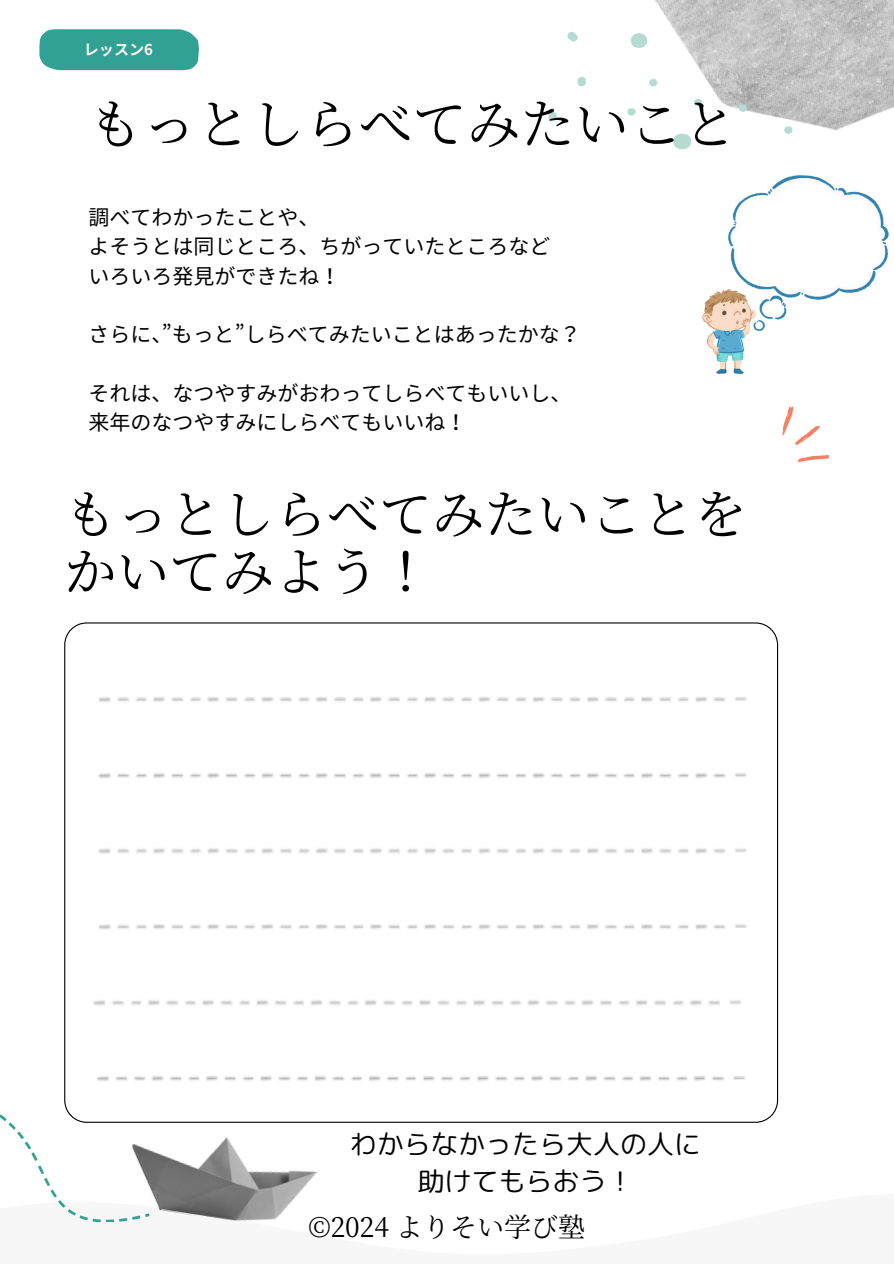
<style>
.page{position:relative;width:894px;height:1264px;background:#fff}
.page>*{position:absolute;margin:0;border:0;box-sizing:border-box;transform-origin:0 0}
.t1{font:54px "Source Han Serif JP";color:#000}
.t2{font:52.5px/57.3px "Source Han Serif JP";color:#000}
.t3{font:27px/37.2px "rounded mplus 1 p regular";color:#000;text-align:center}
.t4{font:27px "Source Han Serif JP";color:#000}
.t5{font:21px/29.2px "Noto Sans JP";color:#000}
.t6{font:700 15px "Noto Sans JP";color:#fdf7f1}
</style>
<div class="page">
<img style="left:655px;top:0;width:238px;height:132px">
<svg style="left:782px;top:406px;width:47px;height:56px"></svg>
<svg style="left:548px;top:29px;width:244px;height:120px"></svg>
<img style="left:123px;top:1122px;width:197px;height:100px">
<svg style="left:0;top:1114px;width:149px;height:107px"></svg>
<svg style="left:64px;top:622px;width:713px;height:500px"></svg>
<svg style="left:93px;top:693px;width:21px;height:13px"></svg>
<svg style="left:114px;top:693px;width:616px;height:13px"></svg>
<svg style="left:730px;top:693px;width:20px;height:13px"></svg>
<svg style="left:93px;top:769px;width:21px;height:12px"></svg>
<svg style="left:114px;top:769px;width:616px;height:12px"></svg>
<svg style="left:730px;top:769px;width:20px;height:12px"></svg>
<svg style="left:93px;top:844px;width:21px;height:13px"></svg>
<svg style="left:114px;top:844px;width:616px;height:13px"></svg>
<svg style="left:730px;top:844px;width:20px;height:13px"></svg>
<svg style="left:93px;top:920px;width:21px;height:13px"></svg>
<svg style="left:114px;top:920px;width:616px;height:13px"></svg>
<svg style="left:730px;top:920px;width:20px;height:13px"></svg>
<img style="left:702px;top:175px;width:186px;height:198px">
<div style="left:39px;top:29px;width:160px;height:41px;background:#30a193"></div>
<svg style="left:88px;top:996px;width:21px;height:12px"></svg>
<svg style="left:109px;top:996px;width:616px;height:12px"></svg>
<svg style="left:725px;top:996px;width:20px;height:12px"></svg>
<svg style="left:92px;top:1071px;width:21px;height:13px"></svg>
<svg style="left:113px;top:1071px;width:616px;height:13px"></svg>
<svg style="left:729px;top:1071px;width:20px;height:13px"></svg>
<p class="t6" style="left:84px;top:38px;width:70px">レッスン6</p>
<p class="t1" style="left:88px;top:82px;width:650px">もっとしらべてみたいこと</p>
<p class="t5" style="left:88px;top:202px;width:463px">調べてわかったことや、<br>よそうとは同じところ、ちがっていたところなどいろいろ発見ができたね！</p>
<p class="t5" style="left:88px;top:319px;width:494px">さらに、”もっと”しらべてみたいことはあったかな？</p>
<h1 class="t5" style="left:88px;top:377px;width:484px">それは、なつやすみがおわってしらべてもいいし、来年のなつやすみにしらべてもいいね！</h1>
<h3 class="t2" style="left:64px;top:482px;width:684px">もっとしらべてみたいことをかいてみよう！</h3>
<h3 class="t3" style="left:350px;top:1125px;width:352px">わからなかったら大人の人に助けてもらおう！</h3>
<h1 class="t4" style="left:308px;top:1205px;width:278px">©2024 よりそい学び塾</h1>
</div>
